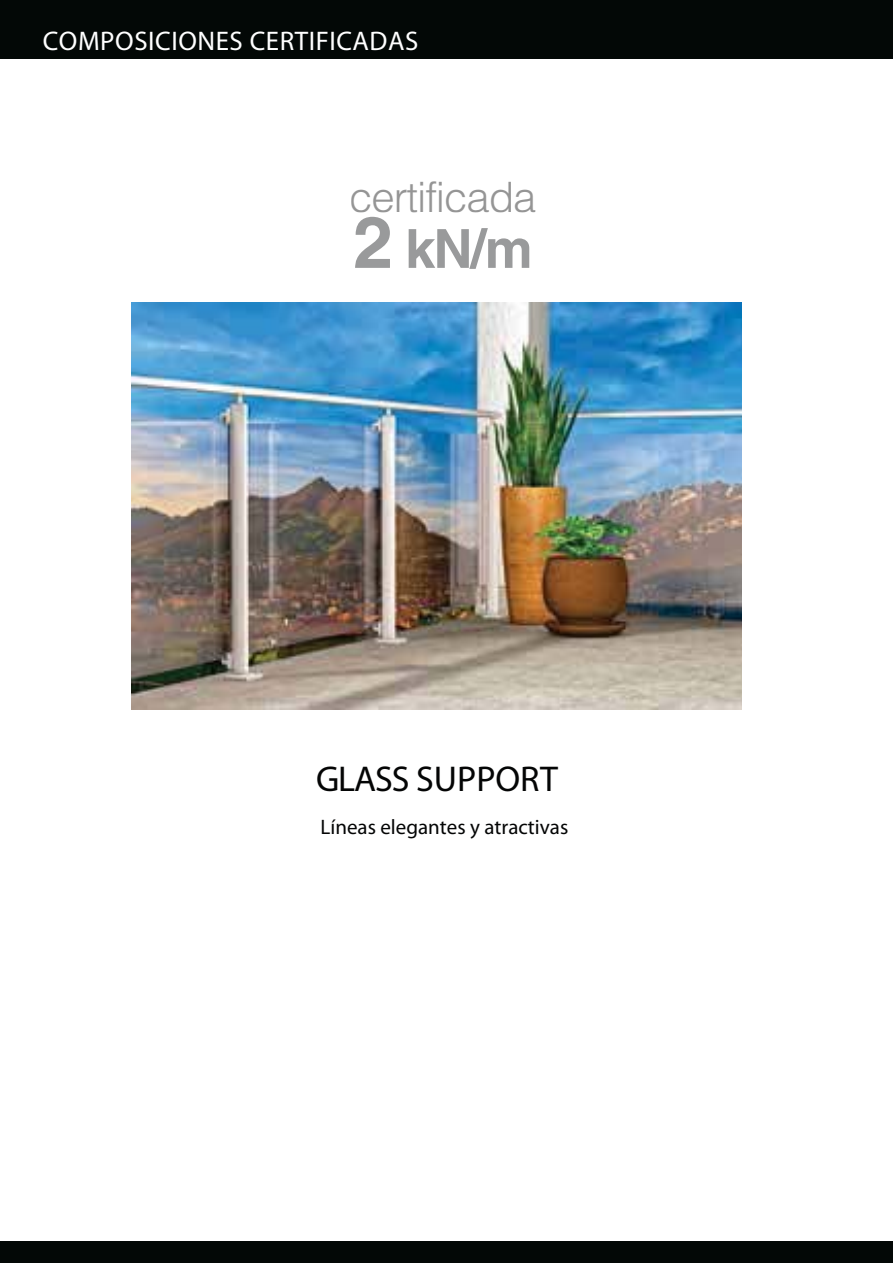
<style>
.page{position:relative;width:893px;height:1263px;background:#fff}
.page>*{position:absolute;margin:0;border:0;box-sizing:border-box;transform-origin:0 0}
.t1{font:700 54px "Helvetica LT";color:#999a9b}
.t2{font:300 42px "Helvetica LT";letter-spacing:-.025em;color:#959595}
.t3{font:300 36px "Myriad Pro";color:#040505}
.t4{font:900 condensed 27px "Myriad Pro";letter-spacing:.02em;color:#fff}
.t5{font:300 21px "Myriad Pro";color:#040505}
.s1{font-size:72px}
</style>
<div class="page">
<div style="left:0;top:0;width:892px;height:59px;background:#030806"></div>
<div style="left:0;top:1241px;width:892px;height:21px;background:#030806"></div>
<img style="left:132px;top:302px;width:610px;height:407px">
<p class="t4" style="left:43px;top:25px;width:377px">COMPOSICIONES CERTIFICADAS</p>
<h2 class="t2" style="left:349px;top:173px;width:189px">certificada</h2>
<h1 class="t1" style="left:353px;top:216px;width:181px"><span class="s1">2</span> kN/m</h1>
<h3 class="t3" style="left:316px;top:766px;width:243px">GLASS SUPPORT</h3>
<p class="t5" style="left:321px;top:819px;width:249px">Líneas elegantes y atractivas</p>
</div>
